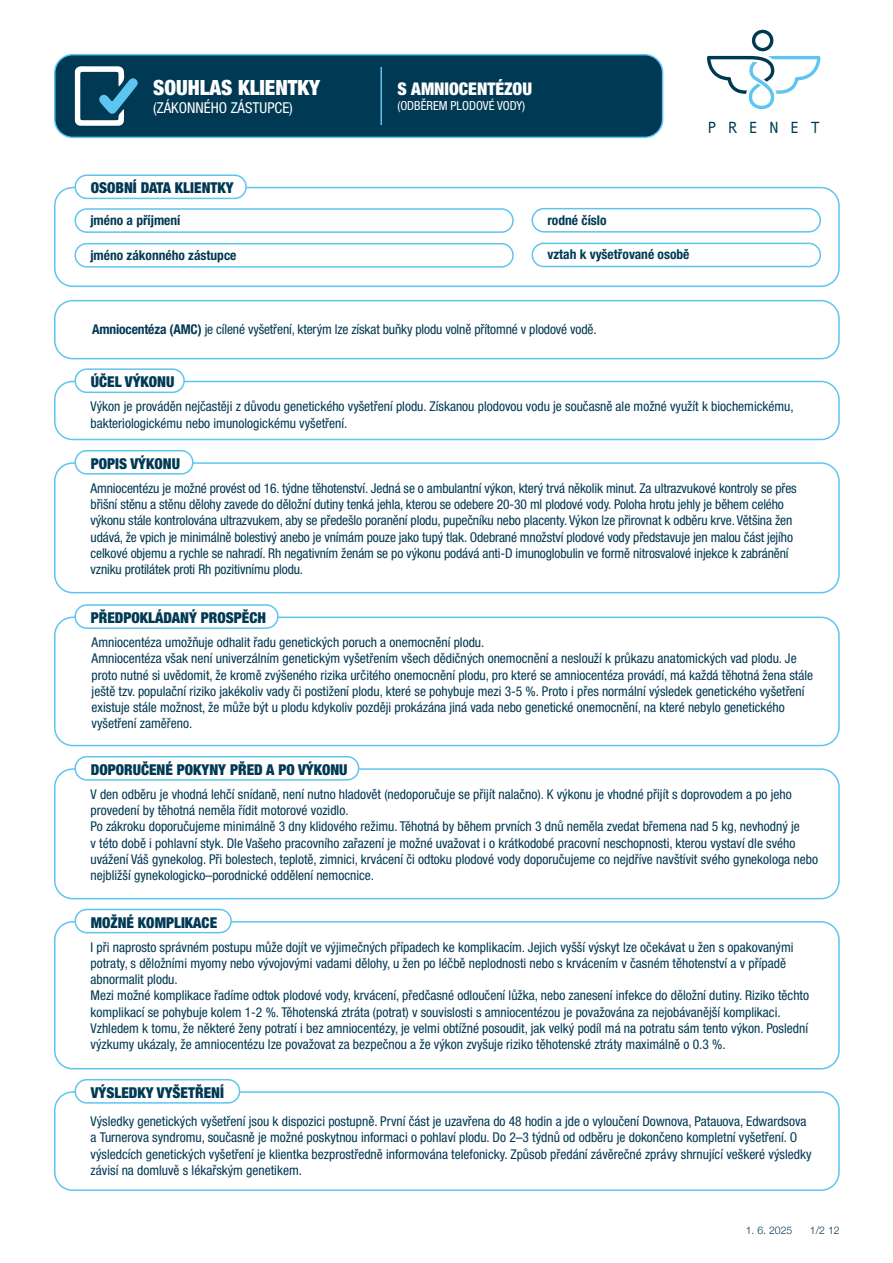
<style>
.page{position:relative;width:893px;height:1263px;background:#fff}
.page>*{position:absolute;margin:0;border:0;box-sizing:border-box;transform-origin:0 0}
.t1{font:900 condensed 21px "Helvetica Neue LT Pro";color:#fff}
.t2{font:900 condensed 17.55px "Helvetica Neue LT Pro";color:#fff}
.t3{font:16.2px "Andale Mono";letter-spacing:.675em;color:#003954}
.t4{font:900 condensed 15px "Helvetica Neue LT Pro";color:#003954}
.t5{font:condensed 15px "Helvetica Neue LT Pro";color:#fff}
.popis_pole_8{font:condensed 13.5px/16.2px "Helvetica Neue LT Pro";color:#003954}
.popis_pole_8-2{font:700 condensed 13.5px "Helvetica Neue LT Pro";color:#003954}
.t6{font:condensed 12.45px "Helvetica Neue LT Pro";color:#fff}
.t7{font:300 10.5px "Helvetica Neue";color:#003954}
.s1{font-weight:700}
</style>
<div class="page">
<div style="left:55px;top:55px;width:608px;height:82px;background:#003954;border-radius:18px"></div>
<div style="left:54px;top:54px;width:609px;height:84px;border:2px solid #5ec5f0;border-radius:18px"></div>
<svg style="left:707px;top:30px;width:113px;height:79px"></svg>
<svg style="left:75px;top:66px;width:63px;height:60px"></svg>
<div style="left:54px;top:187px;width:786px;height:100px;border:2px solid #5ec5f0;border-radius:18px"></div>
<div style="left:75px;top:175px;width:171px;height:23px;background:#fff;border-radius:12px"></div>
<div style="left:74px;top:174px;width:173px;height:25px;border:2px solid #5ec5f0;border-radius:12px"></div>
<div style="left:74px;top:208px;width:440px;height:25px;border:2px solid #5ec5f0;border-radius:12px"></div>
<div style="left:74px;top:243px;width:440px;height:25px;border:2px solid #5ec5f0;border-radius:12px"></div>
<div style="left:531px;top:208px;width:290px;height:25px;border:2px solid #5ec5f0;border-radius:12px"></div>
<div style="left:531px;top:243px;width:290px;height:24px;border:2px solid #5ec5f0;border-radius:12px"></div>
<div style="left:54px;top:300px;width:786px;height:59px;border:2px solid #5ec5f0;border-radius:18px"></div>
<div style="left:54px;top:381px;width:786px;height:59px;border:2px solid #5ec5f0;border-radius:18px"></div>
<div style="left:75px;top:369px;width:109px;height:23px;background:#fff;border-radius:12px"></div>
<div style="left:74px;top:368px;width:111px;height:25px;border:2px solid #5ec5f0;border-radius:12px"></div>
<div style="left:54px;top:462px;width:786px;height:131px;border:2px solid #5ec5f0;border-radius:18px"></div>
<div style="left:75px;top:451px;width:118px;height:23px;background:#fff;border-radius:12px"></div>
<div style="left:74px;top:450px;width:120px;height:25px;border:2px solid #5ec5f0;border-radius:12px"></div>
<div style="left:54px;top:617px;width:786px;height:129px;border:2px solid #5ec5f0;border-radius:18px"></div>
<div style="left:75px;top:605px;width:203px;height:23px;background:#fff;border-radius:12px"></div>
<div style="left:74px;top:604px;width:205px;height:25px;border:2px solid #5ec5f0;border-radius:12px"></div>
<hr style="left:380px;top:67px;width:2px;height:58px;background:#5ec5f0">
<div style="left:54px;top:768px;width:786px;height:131px;border:2px solid #5ec5f0;border-radius:18px"></div>
<div style="left:75px;top:757px;width:284px;height:23px;background:#fff;border-radius:12px"></div>
<div style="left:74px;top:756px;width:285px;height:25px;border:2px solid #5ec5f0;border-radius:12px"></div>
<div style="left:54px;top:921px;width:786px;height:148px;border:2px solid #5ec5f0;border-radius:18px"></div>
<div style="left:75px;top:909px;width:156px;height:24px;background:#fff;border-radius:12px"></div>
<div style="left:74px;top:909px;width:158px;height:24px;border:2px solid #5ec5f0;border-radius:12px"></div>
<div style="left:54px;top:1091px;width:786px;height:100px;border:2px solid #5ec5f0;border-radius:18px"></div>
<div style="left:75px;top:1080px;width:165px;height:23px;background:#fff;border-radius:12px"></div>
<div style="left:74px;top:1079px;width:166px;height:24px;border:2px solid #5ec5f0;border-radius:12px"></div>
<p class="t1" style="left:153px;top:74px;width:168px">SOUHLAS KLIENTKY</p>
<p class="t5" style="left:153px;top:99px;width:141px">(ZÁKONNÉHO ZÁSTUPCE)</p>
<p class="t4" style="left:91px;top:179px;width:144px">OSOBNÍ DATA KLIENTKY</p>
<p class="popis_pole_8-2" style="left:90px;top:212px;width:92px">jméno a příjmení</p>
<p class="popis_pole_8-2" style="left:90px;top:247px;width:148px">jméno zákonného zástupce</p>
<p class="t2" style="left:397px;top:78px;width:136px">S AMNIOCENTÉZOU</p>
<p class="t6" style="left:397px;top:98px;width:129px">(ODBĚREM PLODOVÉ VODY)</p>
<p class="t3" style="left:707px;top:117px;width:115px">PRENET</p>
<p class="popis_pole_8-2" style="left:547px;top:212px;width:61px">rodné číslo</p>
<p class="popis_pole_8-2" style="left:547px;top:246px;width:144px">vztah k vyšetřované osobě</p>
<p class="popis_pole_8" style="left:92px;top:321px;width:506px"><span class="s1">Amniocentéza (AMC)</span> je cílené vyšetření, kterým lze získat buňky plodu volně přítomné v plodové vodě.</p>
<p class="t4" style="left:91px;top:373px;width:85px">ÚČEL VÝKONU</p>
<p class="popis_pole_8" style="left:91px;top:398px;width:705px">Výkon je prováděn nejčastěji z důvodu genetického vyšetření plodu. Získanou plodovou vodu je současně ale možné využít k biochemickému, bakteriologickému nebo imunologickému vyšetření.</p>
<p class="t4" style="left:91px;top:454px;width:91px">POPIS VÝKONU</p>
<p class="popis_pole_8" style="left:91px;top:480px;width:708px">Amniocentézu je možné provést od 16. týdne těhotenství. Jedná se o ambulantní výkon, který trvá několik minut. Za ultrazvukové kontroly se přes břišní stěnu a stěnu dělohy zavede do děložní dutiny tenká jehla, kterou se odebere 20-30 ml plodové vody. Poloha hrotu jehly je během celého výkonu stále kontrolována ultrazvukem, aby se předešlo poranění plodu, pupečníku nebo placenty. Výkon lze přirovnat k odběru krve. Většina žen udává, že vpich je minimálně bolestivý anebo je vnímám pouze jako tupý tlak. Odebrané množství plodové vody představuje jen malou část jejího celkové objemu a rychle se nahradí. Rh negativním ženám se po výkonu podává anti-D imunoglobulin ve formě nitrosvalové injekce k zabránění vzniku protilátek proti Rh pozitivnímu plodu.</p>
<p class="t4" style="left:91px;top:608px;width:177px">PŘEDPOKLÁDANÝ PROSPĚCH</p>
<p class="popis_pole_8" style="left:92px;top:634px;width:394px">Amniocentéza umožňuje odhalit řadu genetických poruch a onemocnění plodu.</p>
<p class="popis_pole_8" style="left:92px;top:650px;width:723px">Amniocentéza však není univerzálním genetickým vyšetřením všech dědičných onemocnění a neslouží k průkazu anatomických vad plodu. Je proto nutné si uvědomit, že kromě zvýšeného rizika určitého onemocnění plodu, pro které se amniocentéza provádí, má každá těhotná žena stále ještě tzv. populační riziko jakékoliv vady či postižení plodu, které se pohybuje mezi 3-5 %. Proto i přes normální výsledek genetického vyšetření existuje stále možnost, že může být u plodu kdykoliv později prokázána jiná vada nebo genetické onemocnění, na které nebylo genetického vyšetření zaměřeno.</p>
<p class="t4" style="left:91px;top:760px;width:258px">DOPORUČENÉ POKYNY PŘED A PO VÝKONU</p>
<p class="popis_pole_8" style="left:91px;top:786px;width:703px">V den odběru je vhodná lehčí snídaně, není nutno hladovět (nedoporučuje se přijít nalačno). K výkonu je vhodné přijít s doprovodem a po jeho provedení by těhotná neměla řídit motorové vozidlo.</p>
<p class="popis_pole_8" style="left:91px;top:818px;width:729px">Po zákroku doporučujeme minimálně 3 dny klidového režimu. Těhotná by během prvních 3 dnů neměla zvedat břemena nad 5 kg, nevhodný je<br>v této době i pohlavní styk. Dle Vašeho pracovního zařazení je možné uvažovat i o krátkodobé pracovní neschopnosti, kterou vystaví dle svého uvážení Váš gynekolog. Při bolestech, teplotě, zimnici, krvácení či odtoku plodové vody doporučujeme co nejdříve navštívit svého gynekologa nebo nejbližší gynekologicko–porodnické oddělení nemocnice.</p>
<p class="t4" style="left:91px;top:913px;width:128px">MOŽNÉ KOMPLIKACE</p>
<p class="popis_pole_8" style="left:91px;top:939px;width:704px">I při naprosto správném postupu může dojít ve výjimečných případech ke komplikacím. Jejich vyšší výskyt lze očekávat u žen s opakovanými potraty, s děložními myomy nebo vývojovými vadami dělohy, u žen po léčbě neplodnosti nebo s krvácením v časném těhotenství a v případě abnormalit plodu.</p>
<p class="popis_pole_8" style="left:91px;top:987px;width:720px">Mezi možné komplikace řadíme odtok plodové vody, krvácení, předčasné odloučení lůžka, nebo zanesení infekce do děložní dutiny. Riziko těchto komplikací se pohybuje kolem 1-2 %. Těhotenská ztráta (potrat) v souvislosti s amniocentézou je považována za nejobávanější komplikaci.<br>Vzhledem k tomu, že některé ženy potratí i bez amniocentézy, je velmi obtížné posoudit, jak velký podíl má na potratu sám tento výkon. Poslední výzkumy ukázaly, že amniocentézu lze považovat za bezpečnou a že výkon zvyšuje riziko těhotenské ztráty maximálně o 0.3 %.</p>
<p class="t4" style="left:91px;top:1083px;width:135px">VÝSLEDKY VYŠETŘENÍ</p>
<p class="popis_pole_8" style="left:91px;top:1113px;width:722px">Výsledky genetických vyšetření jsou k dispozici postupně. První část je uzavřena do 48 hodin a jde o vyloučení Downova, Patauova, Edwardsova a Turnerova syndromu, současně je možné poskytnou informaci o pohlaví plodu. Do 2–3 týdnů od odběru je dokončeno kompletní vyšetření. O výsledcích genetických vyšetření je klientka bezprostředně informována telefonicky. Způsob předání závěrečné zprávy shrnující veškeré výsledky závisí na domluvě s lékařským genetikem.</p>
<p class="t7" style="left:746px;top:1221px;width:48px">1. 6. 2025</p>
<p class="t7" style="left:810px;top:1221px;width:31px">1/2 12</p>
</div>
